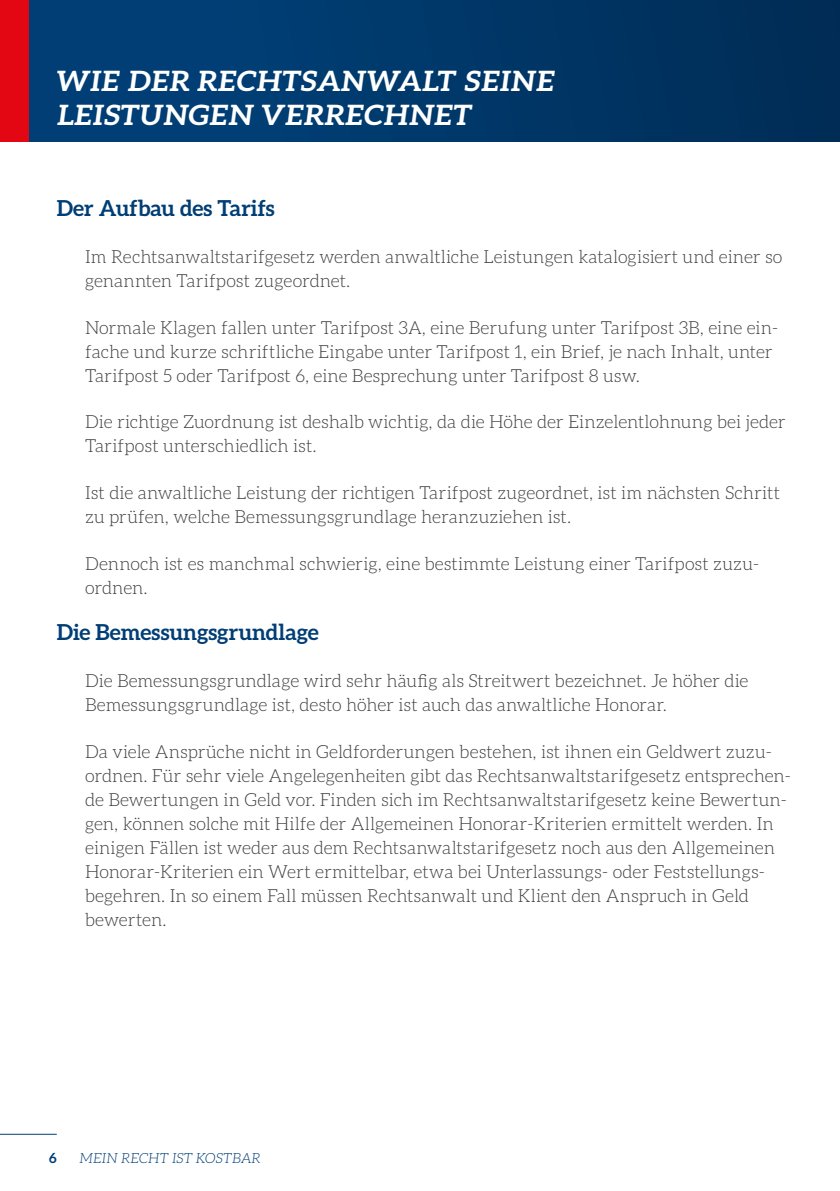
<style>
.page{position:relative;width:840px;height:1191px;background:#fff}
.page>*{position:absolute;margin:0;border:0;box-sizing:border-box;transform-origin:0 0}
.t1{font:italic 700 28px/33.6px "Aleo";letter-spacing:-.035em;color:#fff;scale:1.07 1}
.t2{font:700 22px "Aleo";color:#003e75}
.t3{font:300 18px/24px "Aleo";color:#3c3c3b}
.t4{font:italic 300 14px "Aleo";letter-spacing:-.005em;color:#003e75}
.t5{font:700 14px "Aleo";color:#003e75}
</style>
<div class="page">
<hr style="left:0;top:1134px;width:57px;height:1px;background:#003e75">
<div style="left:0;top:0;width:839px;height:142px;background:linear-gradient(to right,#02427b,#002e58)"></div>
<div style="left:0;top:0;width:28px;height:142px;background:#e30613"></div>
<h1 class="t1" style="left:57px;top:64px;width:467px">WIE DER RECHTSANWALT SEINE<br>LEISTUNGEN VERRECHNET</h1>
<p class="t2" style="left:57px;top:195px;width:219px">Der Aufbau des Tarifs</p>
<p class="t3" style="left:85px;top:244px;width:698px">Im Rechtsanwaltstarifgesetz werden anwaltliche Leistungen katalogisiert und einer so genannten Tarifpost zugeordnet.</p>
<p class="t3" style="left:85px;top:315px;width:694px">Normale Klagen fallen unter Tarifpost 3A, eine Berufung unter Tarifpost 3B, eine ein&shy;fache und kurze schriftliche Eingabe unter Tarifpost 1, ein Brief, je nach Inhalt, unter<br>Tarifpost 5 oder Tarifpost 6, eine Besprechung unter Tarifpost 8 usw.</p>
<p class="t3" style="left:85px;top:410px;width:701px">Die richtige Zuordnung ist deshalb wichtig, da die Höhe der Einzelentlohnung bei jeder<br>Tarifpost unterschiedlich ist.</p>
<p class="t3" style="left:85px;top:480px;width:696px">Ist die anwaltliche Leistung der richtigen Tarifpost zugeordnet, ist im nächsten Schritt zu prüfen, welche Bemessungsgrundlage heranzuziehen ist.</p>
<p class="t3" style="left:85px;top:551px;width:672px">Dennoch ist es manchmal schwierig, eine bestimmte Leistung einer Tarifpost zuzu&shy;ordnen.</p>
<p class="t2" style="left:57px;top:620px;width:263px">Die Bemessungsgrundlage</p>
<p class="t3" style="left:85px;top:668px;width:664px">Die Bemessungsgrundlage wird sehr häufig als Streitwert bezeichnet. Je höher die<br>Bemessungsgrundlage ist, desto höher ist auch das anwaltliche Honorar.</p>
<p class="t3" style="left:85px;top:739px;width:707px">Da viele Ansprüche nicht in Geldforderungen bestehen, ist ihnen ein Geldwert zuzu&shy;ordnen. Für sehr viele Angelegenheiten gibt das Rechtsanwaltstarifgesetz entsprechen&shy;de Bewertungen in Geld vor. Finden sich im Rechtsanwaltstarifgesetz keine Bewertun&shy;gen, können solche mit Hilfe der Allgemeinen Honorar-Kriterien ermittelt werden. In einigen Fällen ist weder aus dem Rechtsanwaltstarifgesetz noch aus den Allgemeinen Honorar-Kriterien ein Wert ermittelbar, etwa bei Unterlassungs- oder Feststellungs&shy;begehren. In so einem Fall müssen Rechtsanwalt und Klient den Anspruch in Geld bewerten.</p>
<p class="t5" style="left:49px;top:1149px;width:9px">6</p>
<p class="t4" style="left:79px;top:1150px;width:183px">MEIN RECHT IST KOSTBAR</p>
</div>
